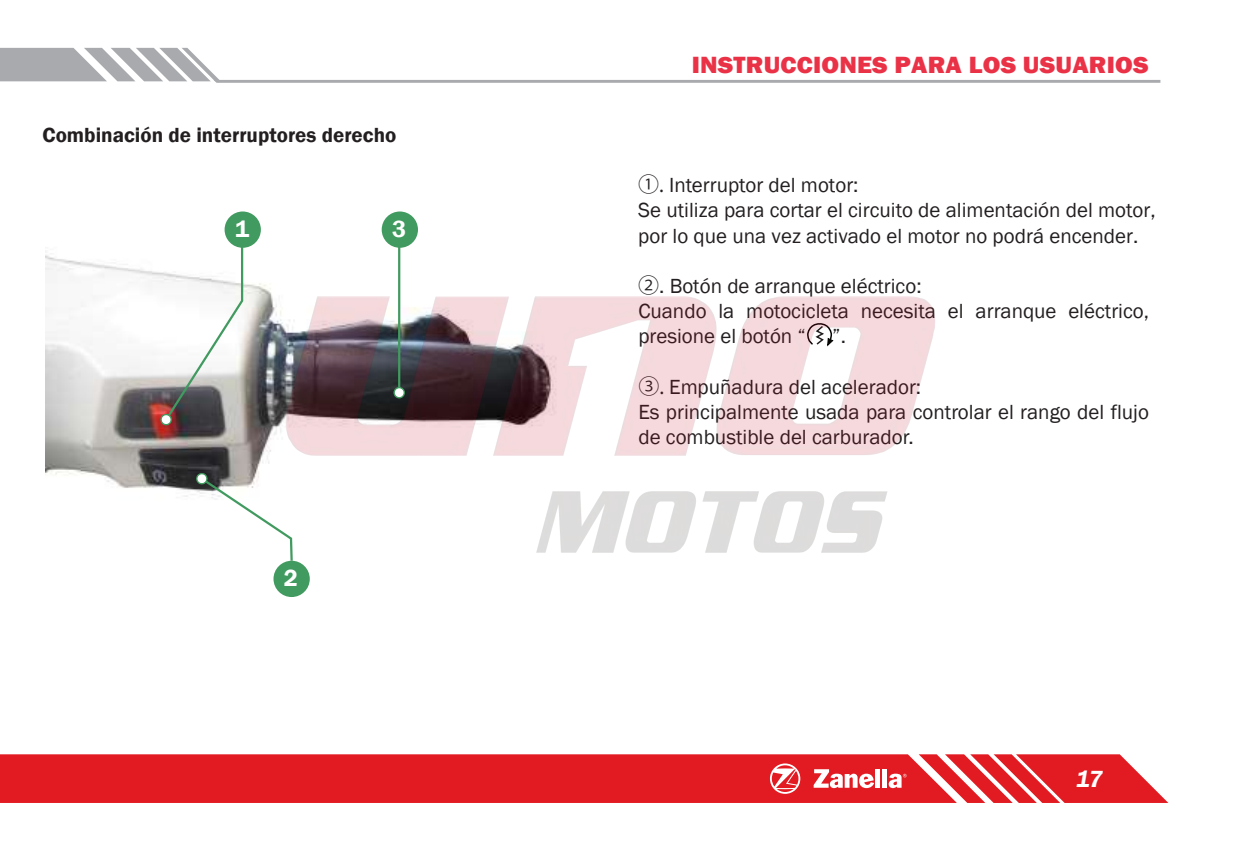
<style>
.page{position:relative;width:1234px;height:851px;background:#fff}
.page>*{position:absolute;margin:0;border:0;box-sizing:border-box;transform-origin:0 0}
.t1{font:800 24px "Franklin Gothic";letter-spacing:.01em;color:#ea3247;scale:1.06 1}
.t2{font:600 24px "Franklin Gothic";color:#fff}
.t3{font:italic 600 24px "Franklin Gothic";color:#fff}
.t4{font:21px/25.2px "Franklin Gothic";color:#231f20}
.t5{font:600 21px "Franklin Gothic";color:#231f20}
.s1{font-family:"Koz Go Pr 6 N"}
</style>
<div class="page">
<svg style="left:956px;top:754px;width:211px;height:48px"></svg>
<div style="left:0;top:754px;width:956px;height:48px;background:#e21a21"></div>
<svg style="left:0;top:48px;width:1160px;height:35px"></svg>
<svg style="left:769px;top:763px;width:31px;height:30px"></svg>
<div style="left:875px;top:769px;width:5px;height:18px;background:#fff"></div>
<div style="left:882px;top:769px;width:5px;height:18px;background:#fff"></div>
<svg style="left:813px;top:769px;width:61px;height:19px"></svg>
<svg style="left:888px;top:773px;width:18px;height:15px"></svg>
<img style="left:45px;top:251px;width:81px;height:237px">
<img style="left:126px;top:211px;width:809px;height:386px">
<p class="t5" style="left:43px;top:122px;width:355px">Combinación de interruptores derecho</p>
<p class="t2" style="left:235px;top:214px;width:16px">1</p>
<p class="t2" style="left:392px;top:214px;width:16px">3</p>
<p class="t2" style="left:284px;top:563px;width:16px">2</p>
<p class="t1" style="left:691px;top:50px;width:432px">INSTRUCCIONES PARA LOS USUARIOS</p>
<p class="t4" style="left:638px;top:173px;width:519px"><span class="s1">①.</span> Interruptor del motor:<br>Se utiliza para cortar el circuito de alimentación del motor, por lo que una vez activado el motor no podrá encender.</p>
<p class="t4" style="left:638px;top:274px;width:512px"><span class="s1">②</span>. Botón de arranque eléctrico:<br>Cuando la motocicleta necesita el arranque eléctrico, presione el botón “ ”.</p>
<p class="t4" style="left:638px;top:374px;width:512px"><span class="s1">③.</span> Empuñadura del acelerador:<br>Es principalmente usada para controlar el rango del flujo de combustible del carburador.</p>
<p class="t3" style="left:1075px;top:763px;width:28px">17</p>
</div>
